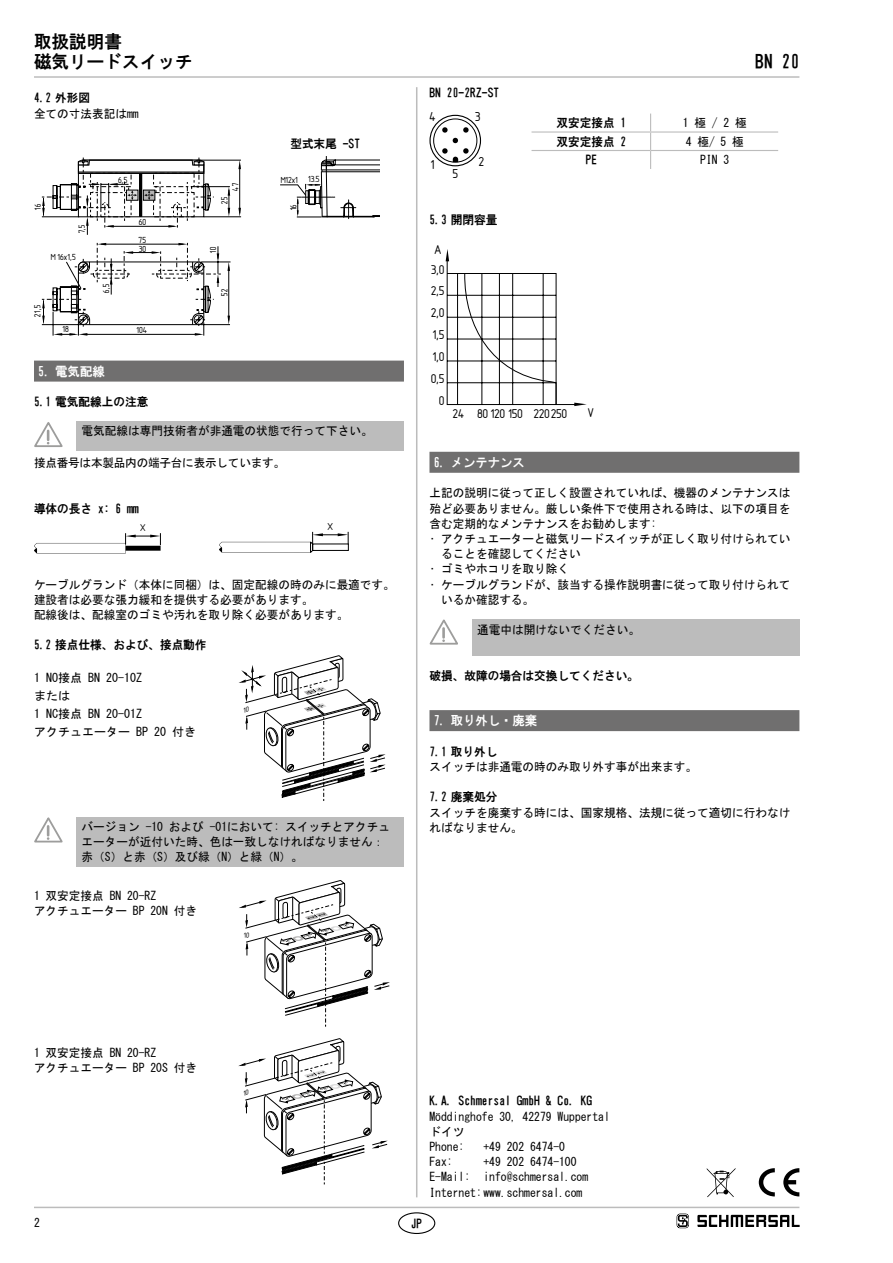
<style>
.page{position:relative;width:893px;height:1263px;background:#fff}
.page>*{position:absolute;margin:0;border:0;box-sizing:border-box;transform-origin:0 0}
.t1{font:19.95px/21.9px "Isonorm 3098";letter-spacing:-.01em;color:#000;text-align:center}
.t2{font:18px/19.5px "HG Gothic E";letter-spacing:.01em;color:#000}
.t3{font:15.75px "Isonorm 3098";color:#000}
.t4{font:15.45px "Isonorm 3098";color:#000}
.t5{font:13.65px/18px "Isonorm 3098";color:#000}
.t6{font:13.5px "Isonorm 3098";color:#000}
.t7{font:12.75px "HG Gothic E";color:#fff}
.t8{font:12px/15.1px "MS Gothic";color:#000}
.t9{font:12px "HG Gothic E";color:#000}
.t10{font:12px "MS Gothic";letter-spacing:-.02em;color:#000}
.t11{font:9.15px "Isonorm 3098";letter-spacing:-.01em;color:#000}
</style>
<div class="page">
<hr style="left:34px;top:1207px;width:765px;height:1px;background:#bcbcbc">
<hr style="left:34px;top:76px;width:765px;height:2px;background:#bcbcbc">
<hr style="left:416px;top:87px;width:1px;height:1110px;background:#bcbcbc">
<div style="left:398px;top:1212px;width:37px;height:22px;border:1px solid #000;border-radius:50%"></div>
<div style="left:34px;top:361px;width:370px;height:21px;background:#706f6f"></div>
<svg style="left:41px;top:157px;width:200px;height:179px"></svg>
<svg style="left:280px;top:156px;width:100px;height:63px"></svg>
<div style="left:77px;top:422px;width:327px;height:29px;background:#bcbcbc"></div>
<svg style="left:34px;top:422px;width:29px;height:25px"></svg>
<svg style="left:34px;top:533px;width:127px;height:20px"></svg>
<svg style="left:219px;top:532px;width:130px;height:21px"></svg>
<div style="left:77px;top:817px;width:327px;height:50px;background:#bcbcbc"></div>
<svg style="left:34px;top:817px;width:29px;height:26px"></svg>
<div style="left:429px;top:452px;width:370px;height:21px;background:#706f6f"></div>
<div style="left:429px;top:710px;width:370px;height:21px;background:#706f6f"></div>
<div style="left:429px;top:115px;width:52px;height:51px;border:1px solid #000;border-radius:50%"></div>
<svg style="left:442px;top:127px;width:27px;height:35px"></svg>
<div style="left:433px;top:118px;width:44px;height:45px;border:1px solid #000;border-radius:50%"></div>
<hr style="left:531px;top:131px;width:120px;height:2px;background:#bcbcbc">
<hr style="left:651px;top:131px;width:127px;height:2px;background:#bcbcbc">
<hr style="left:531px;top:150px;width:120px;height:1px;background:#bcbcbc">
<hr style="left:651px;top:150px;width:127px;height:1px;background:#bcbcbc">
<svg style="left:650px;top:114px;width:1px;height:55px"></svg>
<svg style="left:446px;top:249px;width:141px;height:157px"></svg>
<div style="left:472px;top:619px;width:327px;height:36px;background:#bcbcbc"></div>
<svg style="left:429px;top:619px;width:29px;height:26px"></svg>
<svg style="left:759px;top:1168px;width:16px;height:28px"></svg>
<svg style="left:783px;top:1168px;width:16px;height:28px"></svg>
<svg style="left:707px;top:1168px;width:28px;height:29px"></svg>
<svg style="left:677px;top:1213px;width:12px;height:15px"></svg>
<svg style="left:697px;top:1215px;width:102px;height:12px"></svg>
<svg style="left:239px;top:656px;width:147px;height:145px"></svg>
<svg style="left:239px;top:880px;width:151px;height:147px"></svg>
<svg style="left:238px;top:1038px;width:150px;height:147px"></svg>
<h2 class="t2" style="left:34px;top:32px;width:160px">取扱説明書<br>磁気リードスイッチ</h2>
<p class="t9" style="left:34px;top:92px;width:58px">4.2 外形図</p>
<p class="t8" style="left:34px;top:106px;width:106px">全ての寸法表記はmm</p>
<p class="t5" style="left:27px;top:210px;width:8px;rotate:-90deg">16</p>
<p class="t5" style="left:27px;top:317px;width:14px;rotate:-90deg">21,5</p>
<p class="t5" style="left:71px;top:233px;width:11px;rotate:-90deg">7,5</p>
<p class="t5" style="left:51px;top:246px;width:27px">M16x1,5</p>
<p class="t5" style="left:118px;top:169px;width:11px">6,5</p>
<p class="t5" style="left:95px;top:293px;width:11px;rotate:-90deg">6,5</p>
<p class="t5" style="left:139px;top:211px;width:9px">60<br>75</p>
<p class="t5" style="left:139px;top:238px;width:9px">30</p>
<p class="t5" style="left:63px;top:318px;width:8px">18</p>
<p class="t5" style="left:137px;top:319px;width:12px">104</p>
<p class="t5" style="left:225px;top:191px;width:10px;rotate:-90deg">47</p>
<p class="t5" style="left:214px;top:204px;width:9px;rotate:-90deg">25</p>
<p class="t5" style="left:203px;top:253px;width:8px;rotate:-90deg">10</p>
<p class="t5" style="left:214px;top:296px;width:9px;rotate:-90deg">52</p>
<p class="t9" style="left:290px;top:138px;width:71px">型式末尾 -ST</p>
<p class="t11" style="left:281px;top:175px;width:40px">M12x1 13.5</p>
<p class="t11" style="left:289px;top:210px;width:8px;rotate:-90deg">16</p>
<p class="t7" style="left:38px;top:365px;width:68px">5. 電気配線</p>
<p class="t9" style="left:34px;top:396px;width:116px">5.1 電気配線上の注意</p>
<p class="t8" style="left:82px;top:423px;width:293px">電気配線は専門技術者が非通電の状態で行って下さい。</p>
<p class="t10" style="left:34px;top:457px;width:253px">接点番号は本製品内の端子台に表示しています。</p>
<p class="t9" style="left:34px;top:502px;width:118px">導体の長さ x: 6 mm　</p>
<p class="t4" style="left:140px;top:517px;width:7px">X</p>
<h3 class="t3" style="left:328px;top:515px;width:7px">X</h3>
<p class="t8" style="left:34px;top:577px;width:362px">ケーブルグランド（本体に同梱）は、固定配線の時のみに最適です。建設者は必要な張力緩和を提供する必要があります。<br>配線後は、配線室のゴミや汚れを取り除く必要があります。</p>
<p class="t9" style="left:34px;top:639px;width:174px">5.2 接点仕様、および、接点動作</p>
<p class="t8" style="left:34px;top:669px;width:164px;line-height:17.9px">1 NO接点 BN 20-10Z<br>または<br>1 NC接点 BN 20-01Z<br>アクチュエーター BP 20 付き</p>
<p class="t8" style="left:82px;top:819px;width:310px">バージョン -10 および -01において: スイッチとアクチュエーターが近付いた時、色は一致しなければなりません：赤（S）と赤（S）及び緑（N）と緑（N）。</p>
<p class="t8" style="left:34px;top:888px;width:164px">1 双安定接点 BN 20-RZ<br>アクチュエーター BP 20N 付き</p>
<p class="t9" style="left:429px;top:86px;width:71px">BN 20-2RZ-ST</p>
<p class="t6" style="left:476px;top:109px;width:7px">3</p>
<p class="t6" style="left:479px;top:155px;width:7px">2</p>
<p class="t6" style="left:453px;top:167px;width:7px">5</p>
<p class="t6" style="left:430px;top:109px;width:8px">4</p>
<p class="t6" style="left:431px;top:158px;width:5px">1</p>
<h2 class="t2" style="left:755px;top:52px;width:46px">BN 20</h2>
<p class="t9" style="left:557px;top:117px;width:71px">双安定接点 1</p>
<p class="t8" style="left:683px;top:115px;width:66px">1 極 / 2 極</p>
<p class="t9" style="left:557px;top:135px;width:71px">双安定接点 2</p>
<p class="t8" style="left:686px;top:134px;width:60px">4 極/ 5 極</p>
<p class="t9" style="left:586px;top:154px;width:13px">PE</p>
<p class="t8" style="left:700px;top:152px;width:31px">PIN 3</p>
<p class="t9" style="left:429px;top:214px;width:69px">5.3 開閉容量</p>
<h1 class="t1" style="left:431px;top:256px;width:15px">3,0<br>2,5<br>2,0<br>1,5<br>1,0<br>0,5<br>0</h1>
<h1 class="t1" style="left:453px;top:400px;width:143px">24 80120 150 220250 V</h1>
<h1 class="t1" style="left:435px;top:237px;width:9px">A</h1>
<p class="t7" style="left:434px;top:456px;width:93px">6. メンテナンス</p>
<p class="t8" style="left:429px;top:486px;width:362px;text-align:justify">上記の説明に従って正しく設置されていれば、機器のメンテナンスは殆ど必要ありません。厳しい条件下で使用される時は、以下の項目を含む定期的なメンテナンスをお勧めします:</p>
<p class="t8" style="left:441px;top:531px;width:351px;text-indent:-12px">• アクチュエーターと磁気リードスイッチが正しく取り付けられていることを確認してください</p>
<p class="t8" style="left:429px;top:561px;width:141px">• ゴミやホコリを取り除く</p>
<p class="t8" style="left:441px;top:577px;width:351px;text-indent:-12px">• ケーブルグランドが、該当する操作説明書に従って取り付けられているか確認する。</p>
<p class="t8" style="left:477px;top:622px;width:164px">通電中は開けないでください。</p>
<p class="t9" style="left:429px;top:669px;width:211px">破損、故障の場合は交換してください。</p>
<p class="t7" style="left:434px;top:714px;width:105px">7. 取り外し・廃棄</p>
<p class="t9" style="left:429px;top:745px;width:69px">7.1 取り外し</p>
<p class="t8" style="left:429px;top:759px;width:269px">スイッチは非通電の時のみ取り外す事が出来ます。</p>
<p class="t9" style="left:429px;top:791px;width:69px">7.2 廃棄処分</p>
<p class="t8" style="left:429px;top:805px;width:362px">スイッチを廃棄する時には、国家規格、法規に従って適切に行わなければなりません。</p>
<p class="t8" style="left:34px;top:1045px;width:164px">1 双安定接点 BN 20-RZ<br>アクチュエーター BP 20S 付き</p>
<p class="t8" style="left:34px;top:1215px;width:7px">2</p>
<p class="t9" style="left:429px;top:1095px;width:164px">K.A. Schmersal GmbH &amp; Co. KG</p>
<p class="t8" style="left:429px;top:1109px;width:182px">Möddinghofe 30, 42279 Wuppertalドイツ<br>Phone:</p>
<p class="t8" style="left:483px;top:1139px;width:83px">+49 202 6474-0</p>
<p class="t8" style="left:429px;top:1154px;width:25px">Fax:</p>
<p class="t8" style="left:429px;top:1154px;width:160px;text-indent:54px">+49 202 6474-100<br>E-Mail: info@schmersal.com<br>Internet: www.schmersal.com</p>
<p class="t9" style="left:411px;top:1217px;width:13px">JP</p>
</div>
